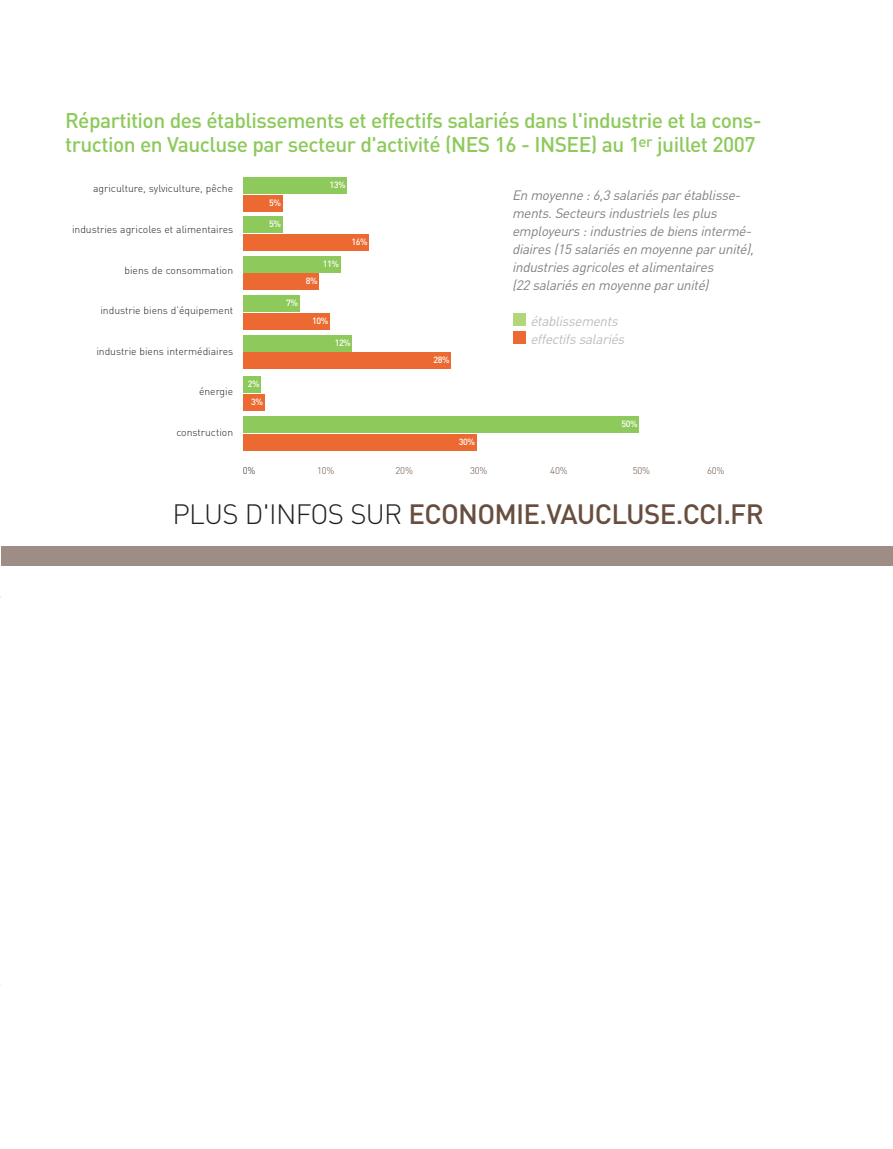
<style>
.page{position:relative;width:893px;height:1149px;background:#fff}
.page>*{position:absolute;margin:0;border:0;box-sizing:border-box;transform-origin:0 0}
.t1{font:500 27.6px "DIN";letter-spacing:-.025em;color:#674e3f}
.t2{font:500 21px/24px "DIN";letter-spacing:-.025em;color:#8ec95c}
.t3{font:italic 13.5px/18px "DIN";color:#808285}
.t4{font:italic 13.5px/18px "DIN";color:#bcbdc0}
.t5{font:300 10.35px "DIN";color:#231f20}
.t6{font:300 9.6px "DIN";letter-spacing:-.025em;color:#674e3f}
.t7{font:300 9.6px "DIN";color:#231f20}
.t8{font:500 9px/17.7px "DIN";letter-spacing:-.055em;color:#fff;text-align:center}
.s1{font-weight:300;color:#231f20}
</style>
<div class="page">
<div style="left:1px;top:546px;width:892px;height:19px;background:#9d8d85"></div>
<div style="left:243px;top:177px;width:104px;height:17px;background:#8ec95c"></div>
<div style="left:243px;top:195px;width:39px;height:16px;background:#ec6a31"></div>
<div style="left:243px;top:216px;width:39px;height:16px;background:#8ec95c"></div>
<div style="left:243px;top:234px;width:126px;height:16px;background:#ec6a31"></div>
<div style="left:243px;top:256px;width:97px;height:16px;background:#8ec95c"></div>
<div style="left:243px;top:273px;width:76px;height:17px;background:#ec6a31"></div>
<div style="left:243px;top:295px;width:56px;height:17px;background:#8ec95c"></div>
<div style="left:243px;top:313px;width:87px;height:16px;background:#ec6a31"></div>
<div style="left:243px;top:335px;width:109px;height:16px;background:#8ec95c"></div>
<div style="left:243px;top:352px;width:208px;height:17px;background:#ec6a31"></div>
<div style="left:243px;top:376px;width:18px;height:16px;background:#8ec95c"></div>
<div style="left:243px;top:394px;width:21px;height:16px;background:#ec6a31"></div>
<div style="left:243px;top:416px;width:396px;height:17px;background:#8ec95c"></div>
<div style="left:243px;top:434px;width:233px;height:16px;background:#ec6a31"></div>
<div style="left:514px;top:331px;width:12px;height:13px;background:#ec6a31"></div>
<div style="left:514px;top:313px;width:12px;height:13px;background:#b2d67a"></div>
<h2 class="t2" style="left:65px;top:107px;width:698px">Répartition des établissements et effectifs salariés dans l'industrie et la cons&shy;truction en Vaucluse par secteur d'activité (NES 16 - INSEE) au 1<sup>er</sup> juillet 2007</h2>
<p class="t5" style="left:93px;top:182px;width:141px">agriculture, sylviculture, pêche</p>
<p class="t5" style="left:72px;top:223px;width:163px">industries agricoles et alimentaires</p>
<p class="t5" style="left:125px;top:263px;width:110px">biens de consommation</p>
<p class="t5" style="left:100px;top:304px;width:134px">industrie biens d’équipement</p>
<p class="t5" style="left:96px;top:344px;width:138px">industrie biens intermédiaires</p>
<p class="t5" style="left:199px;top:385px;width:36px">énergie</p>
<p class="t5" style="left:176px;top:425px;width:58px">construction</p>
<p class="t8" style="left:269px;top:193px;width:13px">5%</p>
<p class="t8" style="left:269px;top:214px;width:13px">5%</p>
<p class="t8" style="left:286px;top:293px;width:13px">7%</p>
<p class="t8" style="left:330px;top:175px;width:18px">13%</p>
<p class="t8" style="left:323px;top:254px;width:18px">11%</p>
<p class="t8" style="left:306px;top:272px;width:13px">8%</p>
<p class="t8" style="left:312px;top:311px;width:18px">10%</p>
<p class="t8" style="left:351px;top:232px;width:18px">16%</p>
<p class="t8" style="left:335px;top:333px;width:18px">12%</p>
<p class="t8" style="left:248px;top:374px;width:17px">2%<br>3%</p>
<p class="t8" style="left:434px;top:351px;width:18px">28%</p>
<p class="t8" style="left:459px;top:432px;width:18px">30%</p>
<p class="t3" style="left:512px;top:186px;width:246px">En moyenne : 6,3 salariés par établisse&shy;ments. Secteurs industriels les plus employeurs : industries de biens intermé&shy;diaires (15 salariés en moyenne par unité), industries agricoles et alimentaires<br>(22 salariés en moyenne par unité)</p>
<p class="t4" style="left:530px;top:312px;width:99px">établissements effectifs salariés</p>
<p class="t8" style="left:622px;top:415px;width:18px">50%</p>
<p class="t7" style="left:243px;top:464px;width:14px">0%</p>
<p class="t6" style="left:317px;top:464px;width:19px">10%</p>
<p class="t6" style="left:396px;top:464px;width:19px">20%</p>
<p class="t6" style="left:470px;top:464px;width:19px">30%</p>
<p class="t6" style="left:550px;top:464px;width:19px">40%</p>
<p class="t6" style="left:633px;top:464px;width:19px">50%</p>
<p class="t6" style="left:707px;top:464px;width:19px">60%</p>
<h1 class="t1" style="left:173px;top:496px;width:593px"><span class="s1">PLUS D'INFOS SUR</span> ECONOMIE.VAUCLUSE.CCI.FR</h1>
</div>
